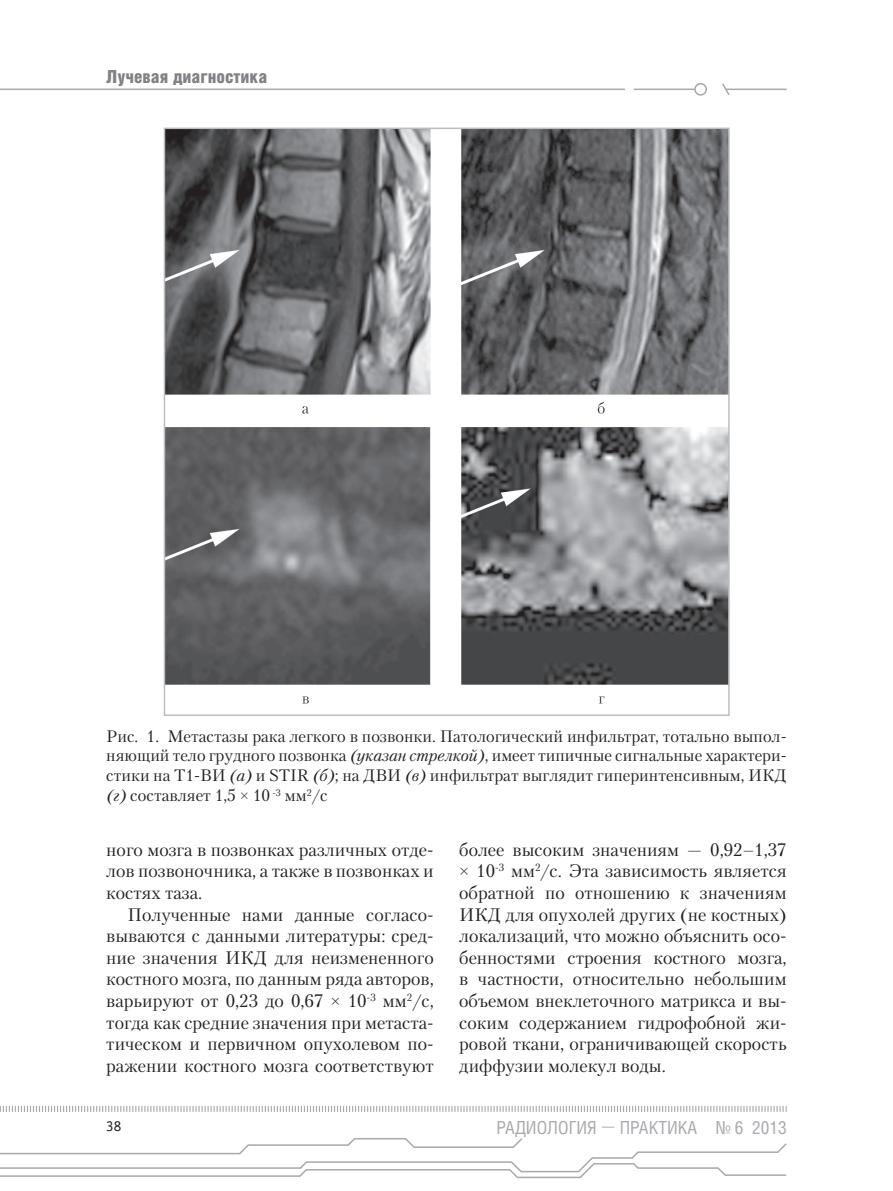
<style>
.page{position:relative;width:893px;height:1191px;background:#fff}
.page>*{position:absolute;margin:0;border:0;box-sizing:border-box;transform-origin:0 0}
.t1{font:18px/21.6px "Petersburg C";color:#231f20;text-align:justify}
.t2{font:18px "Helios Cond";color:#a8a9ad}
.t3{font:900 18px "Helios Cond";color:#808285}
.t4{font:16.5px/19.8px "Petersburg C";color:#231f20;text-align:justify}
.t5{font:15px "Officina Sans C";color:#231f20}
.s1{font-style:italic}
.s2{font-family:"Times New Roman"}
.s3{font-family:"Petersburg C";font-weight:700}
</style>
<div class="page">
<svg style="left:0;top:1106px;width:787px;height:6px"></svg>
<svg style="left:0;top:1138px;width:787px;height:40px"></svg>
<hr style="left:0;top:89px;width:625px;height:1px;background:#a8a9ad">
<hr style="left:634px;top:89px;width:61px;height:1px;background:#a8a9ad">
<div style="left:694px;top:83px;width:13px;height:13px;border:2px solid #a8a9ad;border-radius:50%"></div>
<hr style="left:725px;top:89px;width:62px;height:1px;background:#a8a9ad">
<svg style="left:722px;top:83px;width:9px;height:12px"></svg>
<img style="left:167px;top:131px;width:560px;height:573px">
<div style="left:164px;top:128px;width:566px;height:588px;border:2px solid #bcbdc0"></div>
<p class="t3" style="left:106px;top:66px;width:162px">Лучевая диагностика</p>
<p class="t4" style="left:106px;top:725px;width:682px">Рис. 1. Метастазы рака легкого в позвонки. Патологический инфильтрат, тотально выпол&shy;няющий тело грудного позвонка <span class="s1">(указан стрелкой)</span>, имеет типичные сигнальные характери&shy;стики на Т1-ВИ <span class="s1">(а)</span> и STIR <span class="s1">(б)</span>; на ДВИ <span class="s1">(в)</span> инфильтрат выглядит гиперинтенсивным, ИКД <span class="s1">(г)</span> составляет 1,5 <span class="s2">×</span> 10 <sup>-3</sup> мм<sup>2</sup>/с</p>
<p class="t1" style="left:106px;top:838px;width:329px">ного мозга в позвонках различных отде&shy;лов позвоночника, а также в позвонках и костях таза.</p>
<p class="t1" style="left:106px;top:903px;width:329px;text-indent:21px">Полученные нами данные согласо&shy;вываются с данными литературы: сред&shy;ние значения ИКД для неизмененного костного мозга, по данным ряда авторов, варьируют от 0,23 до 0,67 <span class="s2">×</span> 10<sup>-3</sup> мм<sup>2</sup>/с, тогда как средние значения при метаста&shy;тическом и первичном опухолевом по&shy;ражении костного мозга соответствуют</p>
<p class="t1" style="left:459px;top:838px;width:329px">более высоким значениям — 0,92–1,37 <span class="s2">×</span> 10<sup>-3</sup> мм<sup>2</sup>/с. Эта зависимость является обратной по отношению к значениям ИКД для опухолей других (не костных) локализаций, что можно объяснить осо&shy;бенностями строения костного мозга, в частности, относительно небольшим объемом внеклеточного матрикса и вы&shy;соким содержанием гидрофобной жи&shy;ровой ткани, ограничивающей скорость диффузии молекул воды.</p>
<p class="t5" style="left:106px;top:1117px;width:17px">38</p>
<p class="t2" style="left:497px;top:1116px;width:291px">РАДИОЛОГИЯ <span class="s3">—</span> ПРАКТИКА № 6 2013</p>
</div>
